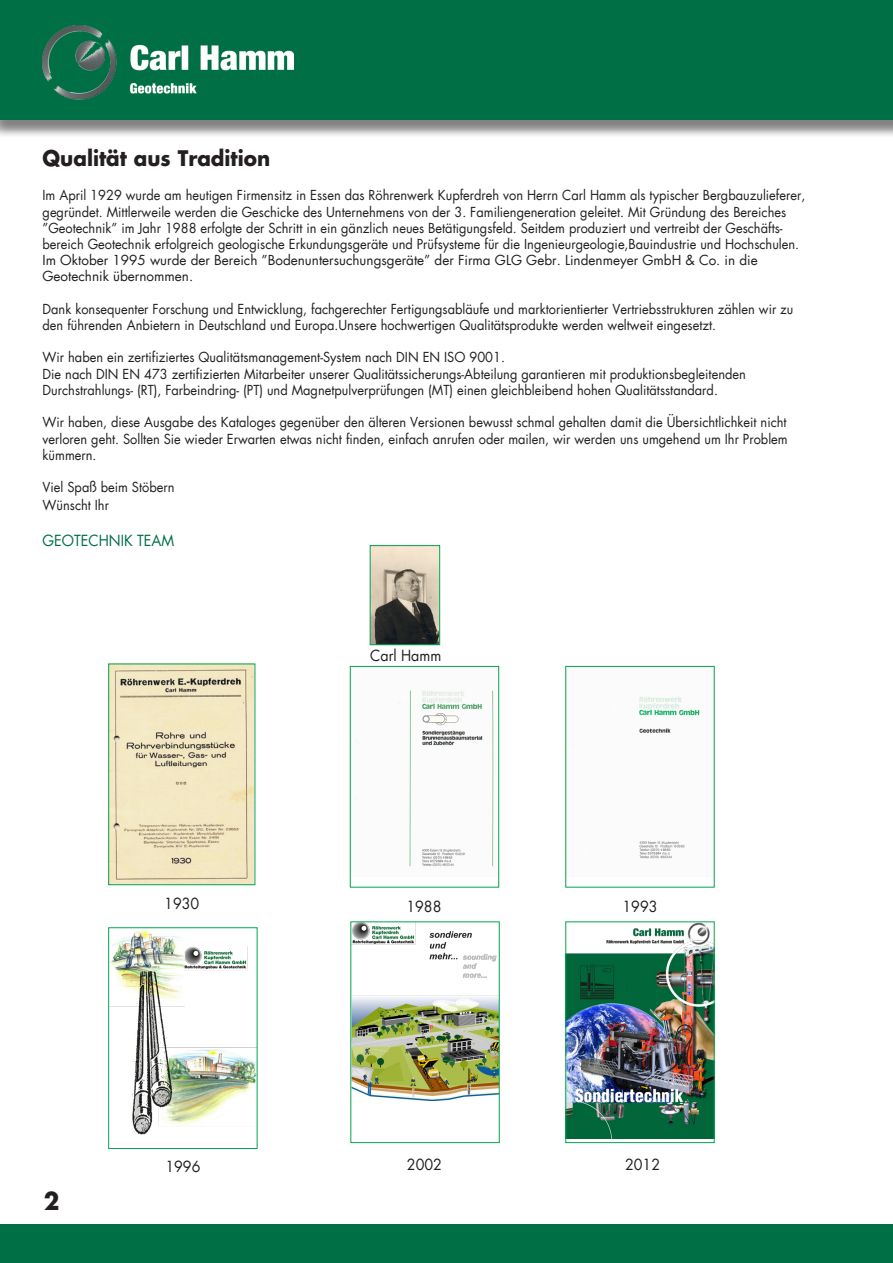
<style>
.page{position:relative;width:893px;height:1263px;background:#fff}
.page>*{position:absolute;margin:0;border:0;box-sizing:border-box;transform-origin:0 0}
.t1{font:700 24px "Futura";color:#231f20;scale:.95 1}
.allg__Text{font:700 21px "Futura";color:#231f20;scale:.95 1}
.allg__Text-2{font:15px "Futura";color:#231f20;scale:.95 1}
.allg__Text-3{font:15px "Futura";color:#016f45;scale:.95 1}
.allg__Text-4{font:13.5px/16.2px "Futura";color:#231f20;scale:.95 1}
</style>
<div class="page">
<div style="left:0;top:2px;width:893px;height:136px;background:#231f20;opacity:.34"></div>
<div style="left:0;top:0;width:893px;height:119px;background:#016f45"></div>
<div style="left:0;top:1225px;width:893px;height:38px;background:#016f45"></div>
<img style="left:43px;top:26px;width:250px;height:74px">
<img style="left:110px;top:666px;width:143px;height:217px">
<div style="left:108px;top:664px;width:147px;height:221px;border:1px solid #00a54f"></div>
<img style="left:110px;top:929px;width:145px;height:206px">
<div style="left:108px;top:927px;width:149px;height:222px;border:1px solid #00a54f"></div>
<img style="left:353px;top:924px;width:144px;height:177px">
<img style="left:568px;top:924px;width:144px;height:215px">
<div style="left:566px;top:922px;width:148px;height:221px;border:1px solid #00a54f"></div>
<img style="left:372px;top:547px;width:66px;height:96px">
<div style="left:370px;top:545px;width:70px;height:100px;border:1px solid #00a54f"></div>
<img style="left:355px;top:690px;width:139px;height:177px">
<div style="left:350px;top:666px;width:149px;height:221px;border:1px solid #00a54f"></div>
<img style="left:570px;top:696px;width:130px;height:163px">
<p class="allg__Text" style="left:43px;top:144px;width:241px">Qualität aus Tradition</p>
<p class="allg__Text-4" style="left:43px;top:188px;width:804px">Im April 1929 wurde am heutigen Firmensitz in Essen das Röhrenwerk Kupferdreh von Herrn Carl Hamm als typischer Bergbauzulieferer, gegründet. Mittlerweile werden die Geschicke des Unternehmens von der 3. Familiengeneration geleitet. Mit Gründung des Bereiches ”Geotechnik” im Jahr 1988 erfolgte der Schritt in ein gänzlich neues Betätigungsfeld. Seitdem produziert und vertreibt der Geschäfts&shy;bereich Geotechnik erfolgreich geologische Erkundungsgeräte und Prüfsysteme für die Ingenieurgeologie,Bauindustrie und Hochschulen.<br>Im Oktober 1995 wurde der Bereich ”Bodenuntersuchungsgeräte” der Firma GLG Gebr. Lindenmeyer GmbH &amp; Co. in die Geotechnik übernommen.</p>
<p class="allg__Text-4" style="left:43px;top:301px;width:792px">Dank konsequenter Forschung und Entwicklung, fachgerechter Fertigungsabläufe und marktorientierter Vertriebsstrukturen zählen wir zu den führenden Anbietern in Deutschland und Europa.Unsere hochwertigen Qualitätsprodukte werden weltweit eingesetzt.</p>
<p class="allg__Text-4" style="left:43px;top:350px;width:488px">Wir haben ein zertifiziertes Qualitätsmanagement-System nach DIN EN ISO 9001.</p>
<p class="allg__Text-4" style="left:43px;top:366px;width:742px">Die nach DIN EN 473 zertifizierten Mitarbeiter unserer Qualitätssicherungs-Abteilung garantieren mit produktionsbegleitenden</p>
<p class="allg__Text-4" style="left:43px;top:382px;width:712px">Durchstrahlungs- (RT), Farbeindring- (PT) und Magnetpulverprüfungen (MT) einen gleichbleibend hohen Qualitätsstandard.</p>
<p class="allg__Text-4" style="left:43px;top:414px;width:786px;text-align:justify">Wir haben, diese Ausgabe des Kataloges gegenüber den älteren Versionen bewusst schmal gehalten damit die Übersichtlichkeit nicht verloren geht. Sollten Sie wieder Erwarten etwas nicht finden, einfach anrufen oder mailen, wir werden uns umgehend um Ihr Problem kümmern.</p>
<p class="allg__Text-4" style="left:43px;top:479px;width:140px">Viel Spaß beim Stöbern</p>
<p class="allg__Text-4" style="left:43px;top:497px;width:71px">Wünscht Ihr</p>
<p class="allg__Text-3" style="left:43px;top:531px;width:140px">GEOTECHNIK TEAM</p>
<h1 class="t1" style="left:44px;top:1184px;width:18px">2</h1>
<p class="allg__Text-2" style="left:164px;top:894px;width:38px">1930</p>
<p class="allg__Text-2" style="left:165px;top:1157px;width:38px">1996</p>
<p class="allg__Text-2" style="left:370px;top:646px;width:76px">Carl Hamm</p>
<p class="allg__Text-2" style="left:406px;top:897px;width:38px">1988</p>
<p class="allg__Text-2" style="left:622px;top:897px;width:38px">1993</p>
<p class="allg__Text-2" style="left:407px;top:1155px;width:38px">2002</p>
<p class="allg__Text-2" style="left:625px;top:1155px;width:38px">2012</p>
</div>
